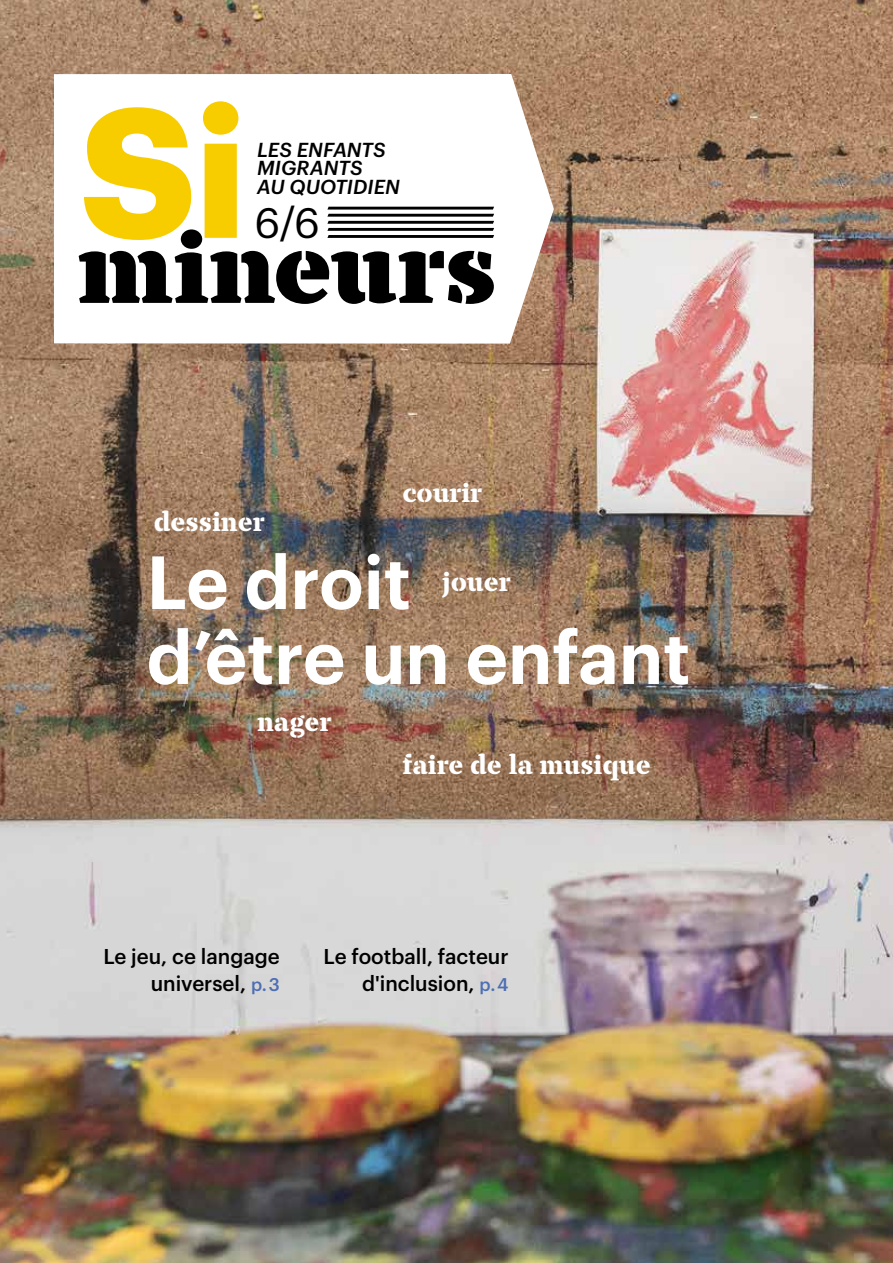
<style>
.page{position:relative;width:893px;height:1263px;background:#fff}
.page>*{position:absolute;margin:0;border:0;box-sizing:border-box;transform-origin:0 0}
.t1{font:700 180px "Graphik";color:#f7cd00}
.t2{font:900 102px "TT Tricks Stencil";letter-spacing:-.005em;color:#000}
.t3{font:600 73.5px/75px "Graphik";color:#fff}
.t4{font:41.7px "Graphik";color:#000}
.t5{font:800 27px "TT Tricks Stencil";color:#fff}
.t6{font:500 21px/27px "Graphik";color:#000;text-align:right}
.t7{font:italic 500 19.8px/18.8px "Graphik";color:#000}
.s1{font-size:18px;color:#4e6eb4}
</style>
<div class="page">
<img style="left:0;top:0;width:893px;height:1263px">
<svg style="left:54px;top:74px;width:500px;height:270px"></svg>
<svg style="left:327px;top:207px;width:167px;height:31px"></svg>
<h1 class="t1" style="left:80px;top:33px;width:169px">Si</h1>
<p class="t7" style="left:257px;top:138px;width:144px">LES ENFANTS<br>MIGRANTS<br>AU QUOTIDIEN</p>
<h3 class="t4" style="left:254px;top:191px;width:67px">6/6</h3>
<h2 class="t2" style="left:78px;top:204px;width:421px">mineurs</h2>
<p class="t5" style="left:154px;top:505px;width:112px">dessiner</p>
<p class="t5" style="left:402px;top:476px;width:81px">courir</p>
<h3 class="t3" style="left:147px;top:538px;width:545px">Le droit<br>d’être un enfant</h3>
<p class="t5" style="left:442px;top:565px;width:70px">jouer</p>
<p class="t5" style="left:257px;top:705px;width:76px">nager</p>
<p class="t5" style="left:402px;top:748px;width:250px">faire de la musique</p>
<p class="t6" style="left:103px;top:941px;width:178px">Le jeu, ce langage universel, <span class="s1">p. 3</span></p>
<p class="t6" style="left:324px;top:941px;width:186px">Le football, facteur d'inclusion, <span class="s1">p. 4</span></p>
</div>
